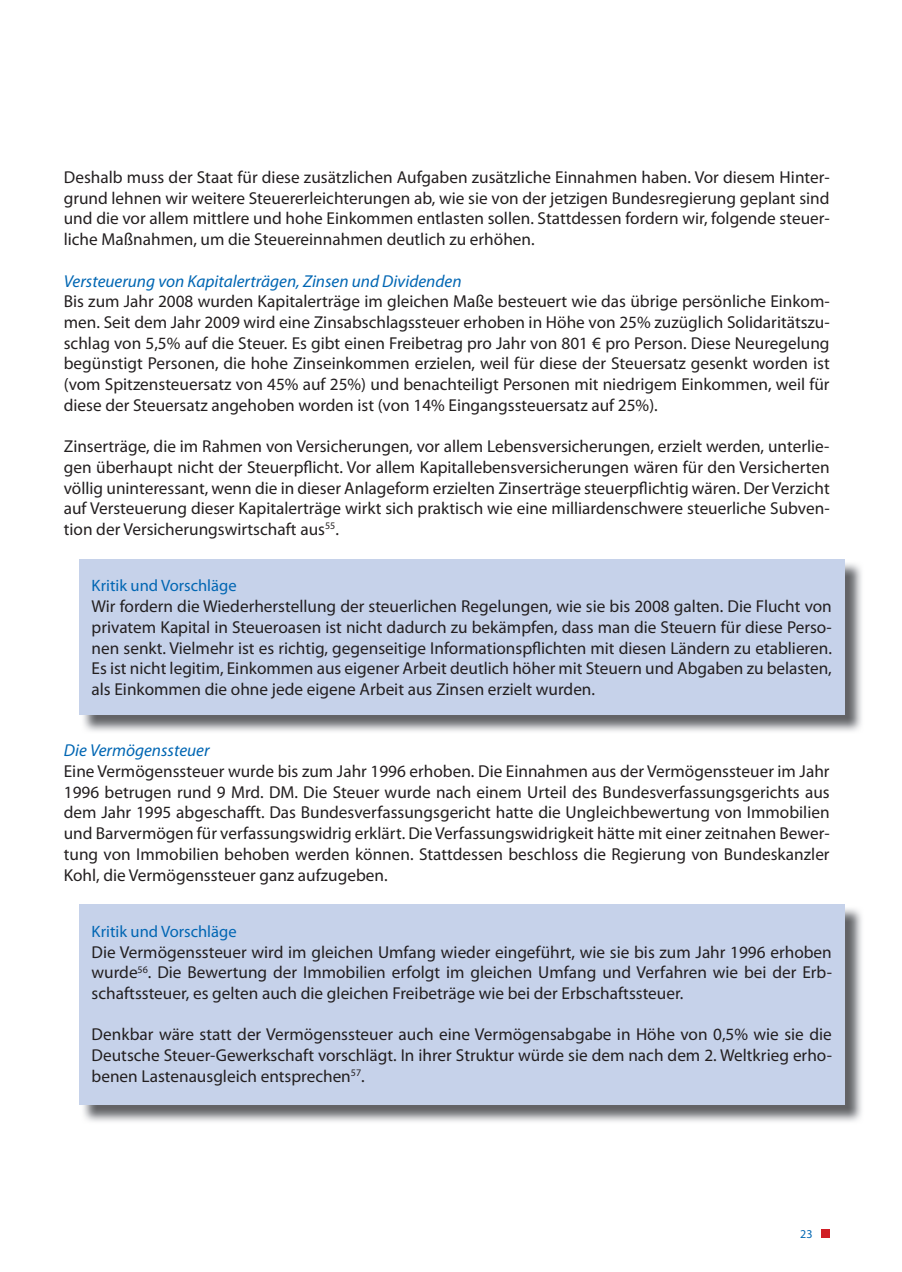
<style>
.page{position:relative;width:902px;height:1272px;background:#fff}
.page>*{position:absolute;margin:0;border:0;box-sizing:border-box;transform-origin:0 0}
.t1{font:17.25px/20.7px "Myriad Pro";color:#231f20;text-align:justify}
.t2{font:italic 17.25px "Myriad Pro";color:#0166b3}
.t3{font:16.5px "Myriad Pro";color:#0166b3}
.t4{font:12px "Myriad Pro";color:#0166b3}
</style>
<div class="page">
<div style="left:820px;top:1229px;width:9px;height:8px;background:#d01e25"></div>
<img style="left:80px;top:561px;width:782px;height:171px">
<div style="left:79px;top:559px;width:765px;height:155px;background:#c6d2ea"></div>
<img style="left:83px;top:905px;width:779px;height:217px">
<div style="left:79px;top:904px;width:765px;height:201px;background:#c6d2ea"></div>
<p class="t1" style="left:64px;top:166px;width:767px">Deshalb muss der Staat für diese zusätzlichen Aufgaben zusätzliche Einnahmen haben. Vor diesem Hinter&shy;grund lehnen wir weitere Steuererleichterungen ab, wie sie von der jetzigen Bundesregierung geplant sind und die vor allem mittlere und hohe Einkommen entlasten sollen. Stattdessen fordern wir, folgende steuer&shy;liche Maßnahmen, um die Steuereinnahmen deutlich zu erhöhen.</p>
<p class="t2" style="left:64px;top:270px;width:399px">Versteuerung von Kapitalerträgen, Zinsen und Dividenden</p>
<p class="t1" style="left:64px;top:291px;width:767px">Bis zum Jahr 2008 wurden Kapitalerträge im gleichen Maße besteuert wie das übrige persönliche Einkom&shy;men. Seit dem Jahr 2009 wird eine Zinsabschlagssteuer erhoben in Höhe von 25% zuzüglich Solidaritätszu&shy;schlag von 5,5% auf die Steuer. Es gibt einen Freibetrag pro Jahr von 801 € pro Person. Diese Neuregelung begünstigt Personen, die hohe Zinseinkommen erzielen, weil für diese der Steuersatz gesenkt worden ist (vom Spitzensteuersatz von 45% auf 25%) und benachteiligt Personen mit niedrigem Einkommen, weil für diese der Steuersatz angehoben worden ist (von 14% Eingangssteuersatz auf 25%).</p>
<p class="t1" style="left:64px;top:436px;width:767px">Zinserträge, die im Rahmen von Versicherungen, vor allem Lebensversicherungen, erzielt werden, unterlie&shy;gen überhaupt nicht der Steuerpflicht. Vor allem Kapitallebensversicherungen wären für den Versicherten völlig uninteressant, wenn die in dieser Anlageform erzielten Zinserträge steuerpflichtig wären. Der Verzicht auf Versteuerung dieser Kapitalerträge wirkt sich praktisch wie eine milliardenschwere steuerliche Subven&shy;tion der Versicherungswirtschaft aus<sup>55</sup>.</p>
<p class="t3" style="left:92px;top:575px;width:146px">Kritik und Vorschläge</p>
<p class="t1" style="left:92px;top:595px;width:741px">Wir fordern die Wiederherstellung der steuerlichen Regelungen, wie sie bis 2008 galten. Die Flucht von privatem Kapital in Steueroasen ist nicht dadurch zu bekämpfen, dass man die Steuern für diese Perso&shy;nen senkt. Vielmehr ist es richtig, gegenseitige Informationspflichten mit diesen Ländern zu etablieren.<br>Es ist nicht legitim, Einkommen aus eigener Arbeit deutlich höher mit Steuern und Abgaben zu belasten, als Einkommen die ohne jede eigene Arbeit aus Zinsen erzielt wurden.</p>
<p class="t2" style="left:64px;top:739px;width:147px">Die Vermögenssteuer</p>
<p class="t1" style="left:64px;top:760px;width:767px">Eine Vermögenssteuer wurde bis zum Jahr 1996 erhoben. Die Einnahmen aus der Vermögenssteuer im Jahr 1996 betrugen rund 9 Mrd. DM. Die Steuer wurde nach einem Urteil des Bundesverfassungsgerichts aus dem Jahr 1995 abgeschafft. Das Bundesverfassungsgericht hatte die Ungleichbewertung von Immobilien und Barvermögen für verfassungswidrig erklärt. Die Verfassungswidrigkeit hätte mit einer zeitnahen Bewer&shy;tung von Immobilien behoben werden können. Stattdessen beschloss die Regierung von Bundeskanzler Kohl, die Vermögenssteuer ganz aufzugeben.</p>
<p class="t3" style="left:92px;top:921px;width:146px">Kritik und Vorschläge</p>
<p class="t1" style="left:92px;top:941px;width:741px">Die Vermögenssteuer wird im gleichen Umfang wieder eingeführt, wie sie bis zum Jahr 1996 erhoben wurde<sup>56</sup>. Die Bewertung der Immobilien erfolgt im gleichen Umfang und Verfahren wie bei der Erb&shy;schaftssteuer, es gelten auch die gleichen Freibeträge wie bei der Erbschaftssteuer.</p>
<p class="t1" style="left:92px;top:1023px;width:741px">Denkbar wäre statt der Vermögenssteuer auch eine Vermögensabgabe in Höhe von 0,5% wie sie die Deutsche Steuer-Gewerkschaft vorschlägt. In ihrer Struktur würde sie dem nach dem 2. Weltkrieg erho&shy;benen Lastenausgleich entsprechen<sup>57</sup>.</p>
<p class="t4" style="left:800px;top:1226px;width:14px">23</p>
</div>
